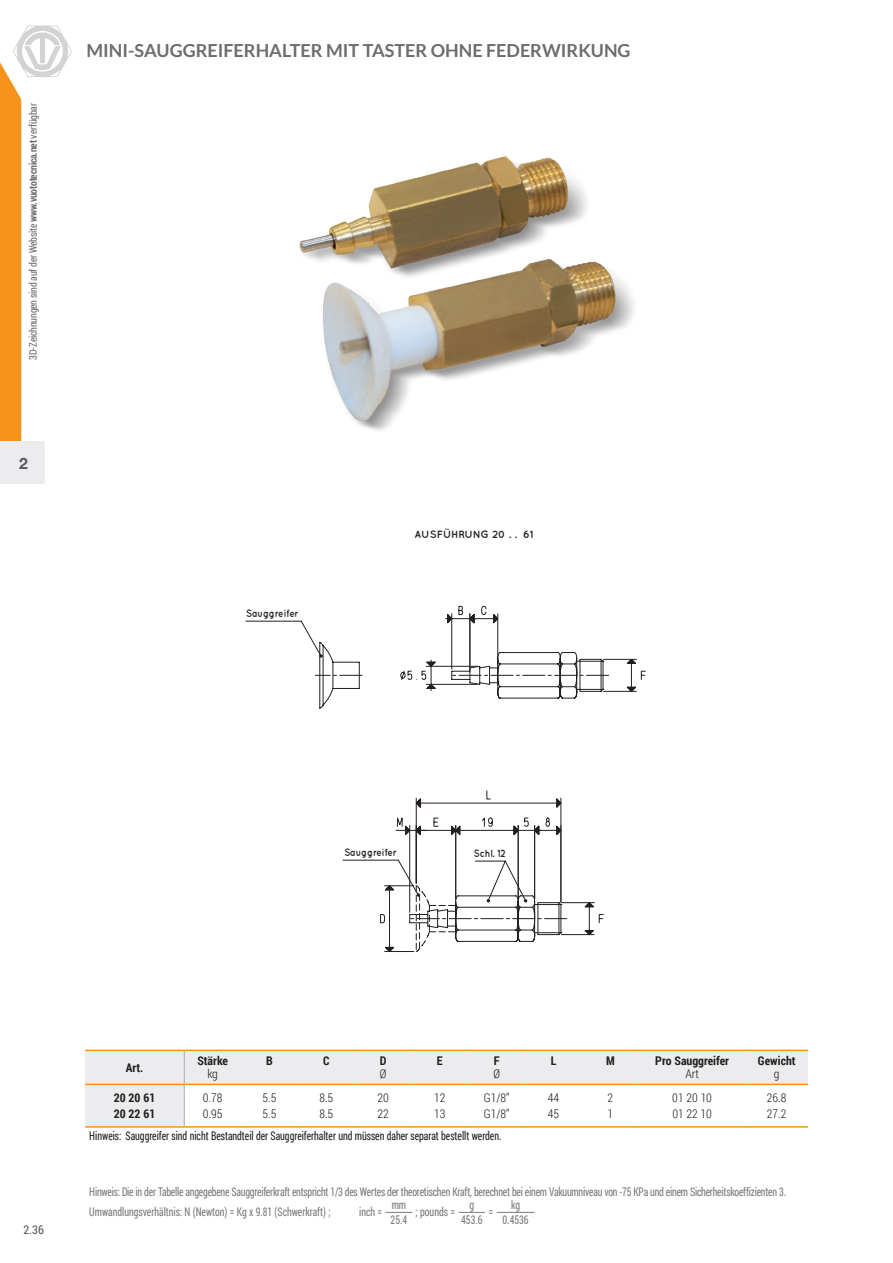
<style>
.page{position:relative;width:893px;height:1263px;background:#fff}
.page>*{position:absolute;margin:0;border:0;box-sizing:border-box;transform-origin:0 0}
.t1{font:700 18px "Lato";color:#6c6d70}
.t2{font:700 15.75px "Helvetica Neue LT Std";color:#57585a}
.t3{font:12px/19.8px "Roboto Condensed";letter-spacing:-.01em;color:#231f20;scale:.81 1}
.t4{font:300 12px "Roboto Condensed";color:#231f20}
.t5{font:700 12px "Roboto Condensed";color:#231f20}
.t6{font:12px "Roboto Condensed";color:#57585a}
.t7{font:10.5px "Roboto Condensed";letter-spacing:-.02em;color:#6c6d70;scale:.94 1}
.t8{font:700 10.5px "Quicksand";color:#231f20;scale:.85 1}
.t9{font:700 10.5px "Quicksand";color:#231f20}
.s1{font-weight:700}
</style>
<div class="page">
<img style="left:299px;top:156px;width:335px;height:275px">
<svg style="left:245px;top:605px;width:401px;height:104px"></svg>
<hr style="left:343px;top:860px;width:55px;height:1px;background:#231f20">
<svg style="left:380px;top:790px;width:224px;height:162px"></svg>
<svg style="left:0;top:25px;width:72px;height:416px"></svg>
<div style="left:0;top:441px;width:45px;height:42px;background:#ececee"></div>
<svg style="left:85px;top:1051px;width:723px;height:75px;fill:#ececee"></svg>
<svg style="left:298px;top:1085px;width:448px;height:4px"></svg>
<svg style="left:184px;top:1051px;width:1px;height:75px"></svg>
<hr style="left:85px;top:1084px;width:99px;height:1px;background:#f7931d">
<hr style="left:184px;top:1084px;width:57px;height:1px;background:#f7931d">
<hr style="left:241px;top:1084px;width:57px;height:1px;background:#f7931d">
<hr style="left:298px;top:1084px;width:57px;height:1px;background:#f7931d">
<hr style="left:355px;top:1084px;width:57px;height:1px;background:#f7931d">
<hr style="left:412px;top:1084px;width:56px;height:1px;background:#f7931d">
<hr style="left:468px;top:1084px;width:57px;height:1px;background:#f7931d">
<hr style="left:525px;top:1084px;width:57px;height:1px;background:#f7931d">
<hr style="left:582px;top:1084px;width:57px;height:1px;background:#f7931d">
<hr style="left:639px;top:1084px;width:107px;height:1px;background:#f7931d">
<hr style="left:746px;top:1084px;width:62px;height:1px;background:#f7931d">
<hr style="left:85px;top:1126px;width:99px;height:2px;background:#f7931d">
<hr style="left:184px;top:1126px;width:57px;height:2px;background:#f7931d">
<hr style="left:241px;top:1126px;width:57px;height:2px;background:#f7931d">
<hr style="left:298px;top:1126px;width:57px;height:2px;background:#f7931d">
<hr style="left:355px;top:1126px;width:57px;height:2px;background:#f7931d">
<hr style="left:412px;top:1126px;width:56px;height:2px;background:#f7931d">
<hr style="left:468px;top:1126px;width:57px;height:2px;background:#f7931d">
<hr style="left:525px;top:1126px;width:57px;height:2px;background:#f7931d">
<hr style="left:582px;top:1126px;width:57px;height:2px;background:#f7931d">
<hr style="left:639px;top:1126px;width:107px;height:2px;background:#f7931d">
<hr style="left:746px;top:1126px;width:62px;height:2px;background:#f7931d">
<hr style="left:85px;top:1049px;width:99px;height:2px;background:#f7931d">
<hr style="left:184px;top:1049px;width:57px;height:2px;background:#f7931d">
<hr style="left:241px;top:1049px;width:57px;height:2px;background:#f7931d">
<hr style="left:298px;top:1049px;width:57px;height:2px;background:#f7931d">
<hr style="left:355px;top:1049px;width:57px;height:2px;background:#f7931d">
<hr style="left:412px;top:1049px;width:56px;height:2px;background:#f7931d">
<hr style="left:468px;top:1049px;width:57px;height:2px;background:#f7931d">
<hr style="left:525px;top:1049px;width:57px;height:2px;background:#f7931d">
<hr style="left:582px;top:1049px;width:57px;height:2px;background:#f7931d">
<hr style="left:639px;top:1049px;width:107px;height:2px;background:#f7931d">
<hr style="left:746px;top:1049px;width:62px;height:2px;background:#f7931d">
<svg style="left:386px;top:1212px;width:26px;height:1px"></svg>
<svg style="left:459px;top:1212px;width:26px;height:1px"></svg>
<hr style="left:497px;top:1212px;width:37px;height:1px;background:#231f20">
<div style="left:245px;top:606px;width:55px;height:10px;background:#fff"></div>
<div style="left:343px;top:846px;width:55px;height:10px;background:#fff"></div>
<div style="left:472px;top:847px;width:35px;height:12px;background:#fff"></div>
<p class="t7" style="left:26px;top:360px;width:274px;rotate:-90deg">3D-Zeichnungen sind auf der Website <span class="s1">www.vuototecnica.net</span> verfügbar</p>
<h2 class="t2" style="left:19px;top:454px;width:10px">2</h2>
<h1 class="t1" style="left:87px;top:40px;width:546px">MINI-SAUGGREIFERHALTER MIT TASTER OHNE FEDERWIRKUNG</h1>
<p class="t8" style="left:246px;top:606px;width:63px">Sauggreifer</p>
<p class="t9" style="left:415px;top:528px;width:120px">AUSFÜHRUNG 20 . . 61</p>
<p class="t8" style="left:344px;top:846px;width:63px">Sauggreifer</p>
<p class="t8" style="left:474px;top:847px;width:39px">Schl. 12</p>
<p class="t6" style="left:23px;top:1221px;width:22px">2.36</p>
<p class="t5" style="left:126px;top:1059px;width:19px">Art.</p>
<p class="t5" style="left:197px;top:1052px;width:32px">Stärke</p>
<p class="t5" style="left:266px;top:1052px;width:8px">B</p>
<p class="t5" style="left:323px;top:1052px;width:8px">C</p>
<p class="t5" style="left:380px;top:1052px;width:8px">D</p>
<p class="t5" style="left:437px;top:1052px;width:7px">E</p>
<p class="t5" style="left:494px;top:1052px;width:7px">F</p>
<p class="t5" style="left:551px;top:1052px;width:7px">L</p>
<p class="t5" style="left:606px;top:1052px;width:10px">M</p>
<p class="t5" style="left:655px;top:1052px;width:75px">Pro Sauggreifer</p>
<p class="t5" style="left:758px;top:1052px;width:39px">Gewicht</p>
<p class="t4" style="left:207px;top:1065px;width:12px">kg</p>
<p class="t4" style="left:380px;top:1065px;width:8px">Ø</p>
<p class="t4" style="left:493px;top:1065px;width:8px">Ø</p>
<p class="t4" style="left:685px;top:1065px;width:15px">Art</p>
<p class="t4" style="left:774px;top:1065px;width:7px">g</p>
<p class="t5" style="left:114px;top:1089px;width:43px">20 20 61</p>
<p class="t4" style="left:203px;top:1089px;width:21px">0.78</p>
<p class="t4" style="left:263px;top:1089px;width:15px">5.5</p>
<p class="t4" style="left:319px;top:1089px;width:15px">8.5</p>
<p class="t4" style="left:377px;top:1089px;width:13px">20</p>
<p class="t4" style="left:434px;top:1089px;width:13px">12</p>
<p class="t4" style="left:484px;top:1089px;width:27px">G1/8”</p>
<p class="t4" style="left:548px;top:1089px;width:13px">44</p>
<p class="t4" style="left:608px;top:1089px;width:7px">2</p>
<p class="t4" style="left:672px;top:1089px;width:41px">01 20 10</p>
<p class="t4" style="left:767px;top:1089px;width:21px">26.8</p>
<p class="t5" style="left:114px;top:1105px;width:43px">20 22 61</p>
<p class="t4" style="left:203px;top:1105px;width:21px">0.95</p>
<p class="t4" style="left:263px;top:1105px;width:15px">5.5</p>
<p class="t4" style="left:319px;top:1105px;width:15px">8.5</p>
<p class="t4" style="left:377px;top:1105px;width:13px">22</p>
<p class="t4" style="left:434px;top:1105px;width:13px">13</p>
<p class="t4" style="left:484px;top:1105px;width:27px">G1/8”</p>
<p class="t4" style="left:548px;top:1105px;width:13px">45</p>
<p class="t4" style="left:608px;top:1105px;width:7px">1</p>
<p class="t4" style="left:672px;top:1105px;width:41px">01 22 10</p>
<p class="t4" style="left:767px;top:1105px;width:21px">27.2</p>
<p class="t3" style="left:89px;top:1125px;width:510px">Hinweis: Sauggreifer sind nicht Bestandteil der Sauggreiferhalter und müssen daher separat bestellt werden.</p>
<p class="t3" style="left:89px;top:1182px;width:862px">Hinweis: Die in der Tabelle angegebene Sauggreiferkraft entspricht 1/3 des Wertes der theoretischen Kraft, berechnet bei einem Vakuumniveau von -75 KPa und einem Sicherheitskoeffizienten 3.<br>Umwandlungsverhältnis: N (Newton) = Kg x 9.81 (Schwerkraft) ;</p>
<p class="t3" style="left:511px;top:1194px;width:13px">kg</p>
<p class="t3" style="left:392px;top:1194px;width:19px">mm</p>
<p class="t3" style="left:469px;top:1194px;width:7px">g</p>
<p class="t3" style="left:359px;top:1201px;width:30px">inch =</p>
<p class="t3" style="left:416px;top:1201px;width:50px">; pounds =</p>
<p class="t3" style="left:489px;top:1201px;width:7px">=</p>
<p class="t3" style="left:391px;top:1209px;width:22px">25.4</p>
<p class="t3" style="left:461px;top:1209px;width:28px">453.6</p>
<p class="t3" style="left:503px;top:1209px;width:34px">0.4536</p>
</div>
